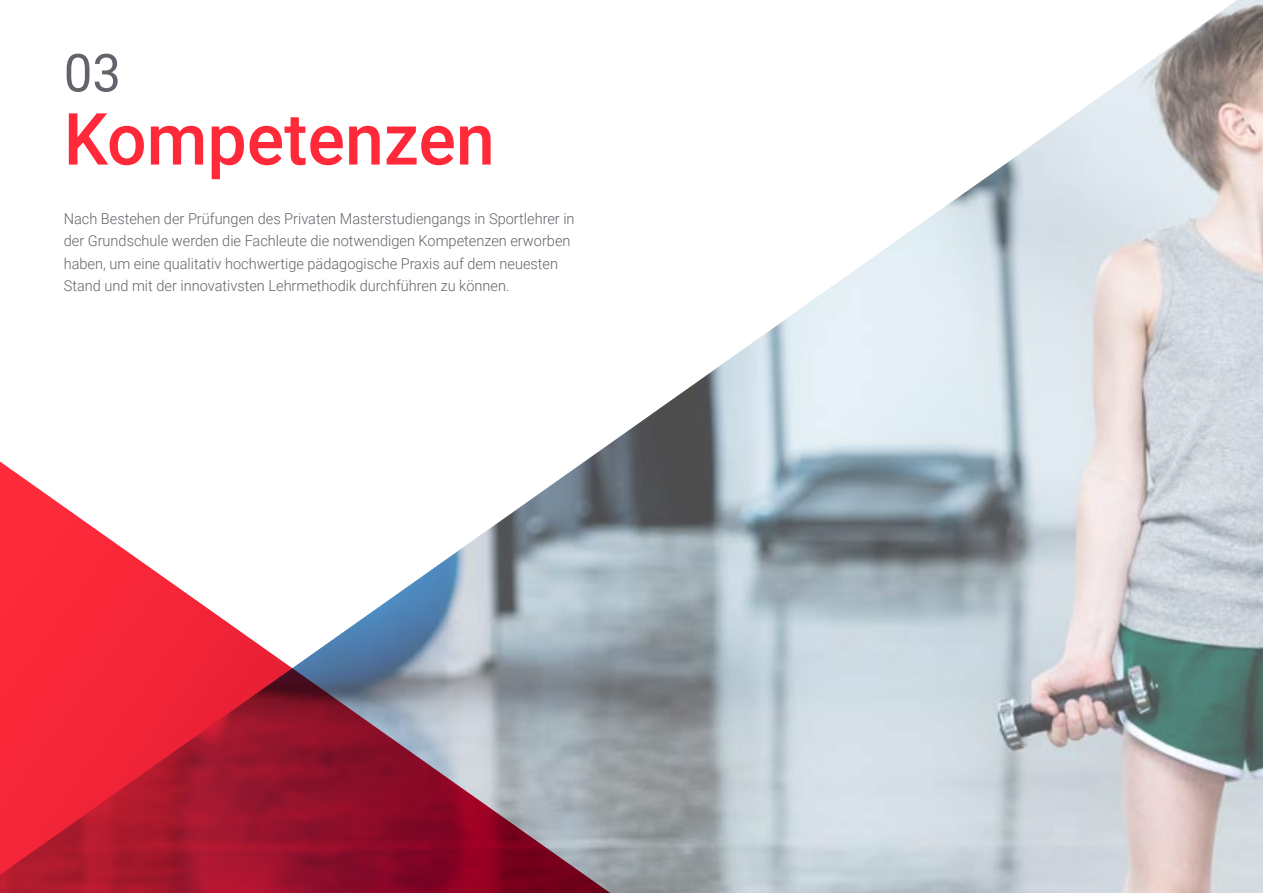
<style>
.page{position:relative;width:1263px;height:893px;background:#fff}
.page>*{position:absolute;margin:0;border:0;box-sizing:border-box;transform-origin:0 0}
.t1{font:500 72px "Roboto";color:#ff293a}
.t2{font:52.5px "Roboto";color:#61646a}
.t3{font:300 15px/22.5px "Roboto";color:#61646a}
</style>
<div class="page">
<img style="left:606px;top:0;width:657px;height:893px">
<svg style="left:0;top:446px;width:640px;height:447px"></svg>
<h2 class="t2" style="left:64px;top:36px;width:59px">03</h2>
<h1 class="t1" style="left:64px;top:89px;width:432px">Kompetenzen</h1>
<p class="t3" style="left:64px;top:207px;width:512px">Nach Bestehen der Prüfungen des Privaten Masterstudiengangs in Sportlehrer in der Grundschule werden die Fachleute die notwendigen Kompetenzen erworben haben, um eine qualitativ hochwertige pädagogische Praxis auf dem neuesten Stand und mit der innovativsten Lehrmethodik durchführen zu können.</p>
</div>
